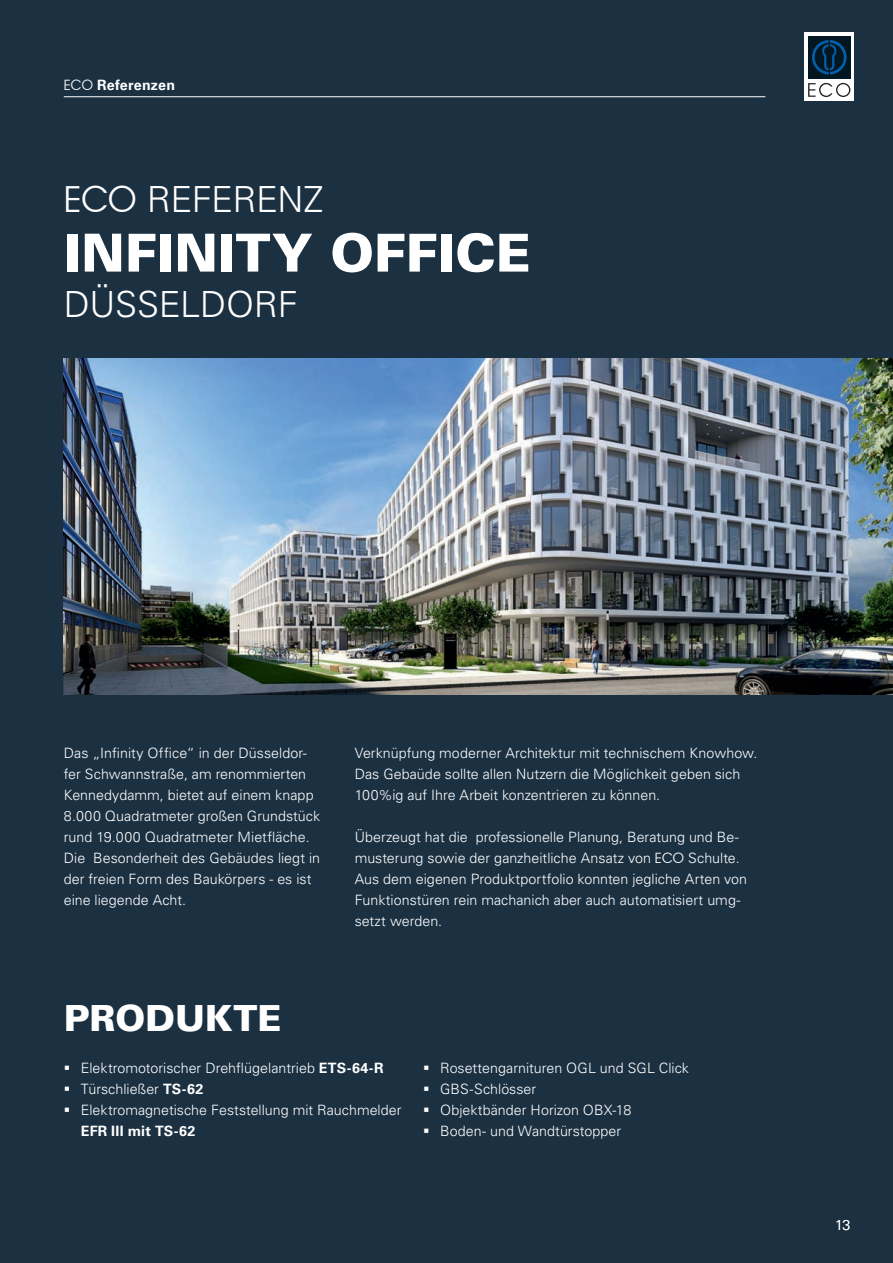
<style>
.page{position:relative;width:893px;height:1263px;background:#1b3041}
.page>*{position:absolute;margin:0;border:0;box-sizing:border-box;transform-origin:0 0}
.t1{font:900 52.5px "Univers LT Pro 75";color:#fff}
.t2{font:300 36px "Univers LT Pro 45";letter-spacing:-.01em;color:#fff}
.t3{font:900 36px "Univers LT Pro 75";letter-spacing:-.005em;color:#fff}
.t4{font:300 14.25px/21px "Univers LT Pro 45";color:#fff}
.t5{font:700 14.25px "Univers LT Pro 65";letter-spacing:.015em;color:#fff}
.s1{font-family:"Avant Garde IT Cby BT";font-weight:400}
.s2{font-family:"Univers LT Pro 65";font-weight:700}
</style>
<div class="page">
<img style="left:64px;top:359px;width:829px;height:336px">
<hr style="left:64px;top:96px;width:701px;height:1px;background:#fff">
<div style="left:805px;top:33px;width:49px;height:68px;background:#fff"></div>
<div style="left:808px;top:36px;width:42px;height:42px;background:#031722"></div>
<svg style="left:812px;top:40px;width:34px;height:35px"></svg>
<svg style="left:808px;top:83px;width:42px;height:14px"></svg>
<p class="t5" style="left:64px;top:76px;width:113px"><span class="s1">ECO</span> Referenzen</p>
<h2 class="t2" style="left:64px;top:177px;width:261px"><span class="s1">ECO</span> REFERENZ</h2>
<h1 class="t1" style="left:64px;top:220px;width:468px">INFINITY OFFICE</h1>
<h2 class="t2" style="left:64px;top:282px;width:235px">DÜSSELDORF</h2>
<p class="t4" style="left:64px;top:742px;width:258px">Das „Infinity Office“ in der Düsseldor&shy;fer Schwannstraße, am renommierten Kennedydamm, bietet auf einem knapp 8.000 Quadratmeter großen Grundstück rund 19.000 Quadratmeter Mietfläche.<br>Die Besonderheit des Gebäudes liegt in der freien Form des Baukörpers - es ist eine liegende Acht.</p>
<p class="t4" style="left:355px;top:742px;width:404px">Verknüpfung moderner Architektur mit technischem Knowhow.<br>Das Gebaüde sollte allen Nutzern die Möglichkeit geben sich<br>100%ig auf Ihre Arbeit konzentrieren zu können.</p>
<p class="t4" style="left:355px;top:826px;width:394px">Überzeugt hat die professionelle Planung, Beratung und Be&shy;musterung sowie der ganzheitliche Ansatz von <span class="s1">ECO</span> Schulte.<br>Aus dem eigenen Produktportfolio konnten jegliche Arten von Funktionstüren rein machanich aber auch automatisiert umg&shy;setzt werden.</p>
<h2 class="t3" style="left:64px;top:995px;width:219px">PRODUKTE</h2>
<p class="t4" style="left:81px;top:1057px;width:322px">Elektromotorischer Drehflügelantrieb <span class="s2">ETS-64-R<br></span>Türschließer <span class="s2">TS-62<br></span>Elektromagnetische Feststellung mit Rauchmelder</p>
<p class="t5" style="left:81px;top:1122px;width:116px">EFR III mit TS-62</p>
<p class="t4" style="left:440px;top:1057px;width:250px">Rosettengarnituren OGL und SGL Click<br>GBS-Schlösser<br>Objektbänder Horizon OBX-18<br>Boden- und Wandtürstopper</p>
<p class="t4" style="left:835px;top:1214px;width:17px">13</p>
</div>
